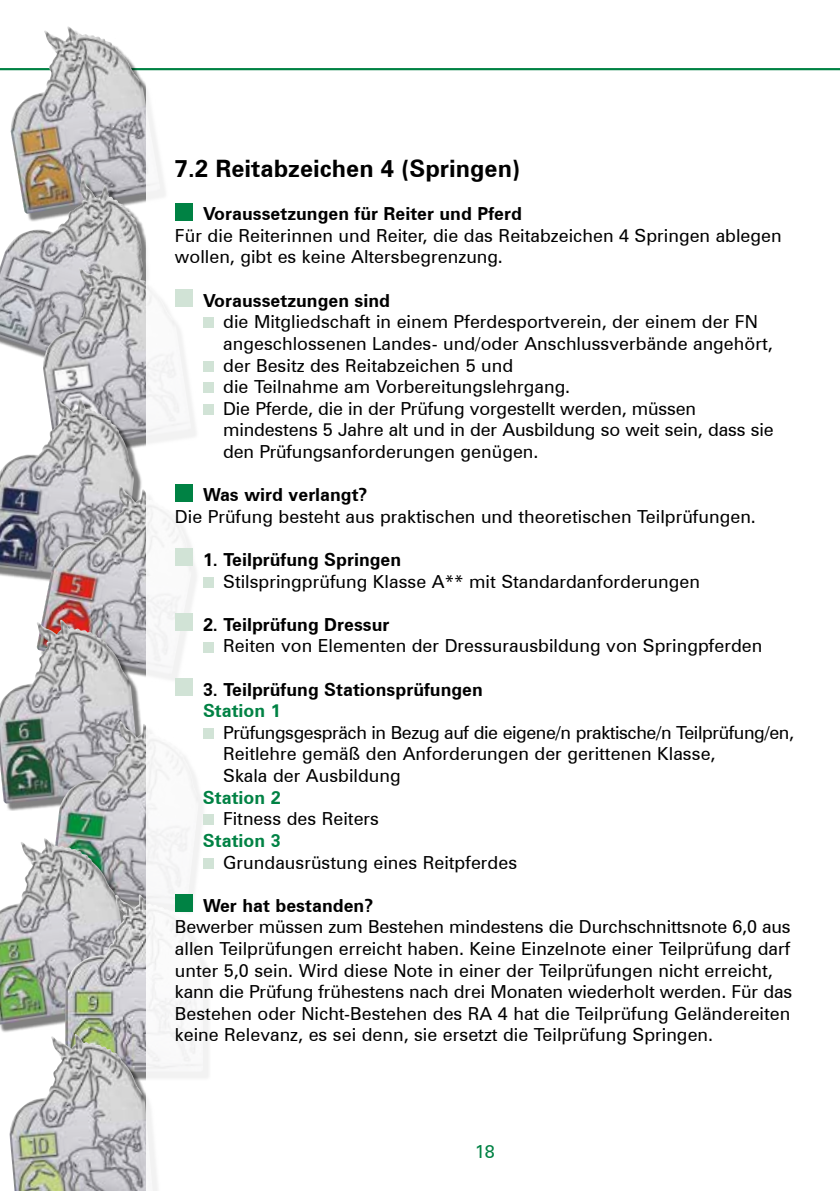
<style>
.page{position:relative;width:840px;height:1191px;background:#fff}
.page>*{position:absolute;margin:0;border:0;box-sizing:border-box;transform-origin:0 0}
.t1{font:700 24px "Zurich BT";color:#000}
.t2{font:18px/21.6px "Zurich BT";color:#000}
.t3{font:700 18px "Zurich BT";color:#000}
.t4{font:700 18px "Zurich BT";color:#008244}
.t5{font:18px "Zurich BT";color:#008244}
</style>
<div class="page">
<hr style="left:0;top:68px;width:839px;height:2px;background:#008244">
<img style="left:11px;top:26px;width:149px;height:155px">
<img style="left:0;top:178px;width:143px;height:180px">
<img style="left:43px;top:264px;width:103px;height:183px">
<div style="left:0;top:399px;width:142px;height:191px;background:#000;opacity:.5"></div>
<img style="left:0;top:396px;width:134px;height:186px">
<img style="left:37px;top:485px;width:109px;height:138px">
<div style="left:0;top:623px;width:149px;height:188px;background:#000;opacity:.5"></div>
<img style="left:0;top:619px;width:141px;height:184px">
<img style="left:50px;top:721px;width:96px;height:173px">
<div style="left:0;top:841px;width:141px;height:192px;background:#000;opacity:.5"></div>
<img style="left:0;top:838px;width:133px;height:186px">
<img style="left:65px;top:894px;width:81px;height:140px">
<img style="left:9px;top:1034px;width:137px;height:157px">
<div style="left:146px;top:73px;width:693px;height:1118px;background:#fff"></div>
<div style="left:175px;top:203px;width:17px;height:17px;background:#008244"></div>
<div style="left:175px;top:290px;width:17px;height:17px;background:#d1e3d6"></div>
<div style="left:203px;top:317px;width:11px;height:11px;background:#d1e3d6"></div>
<div style="left:203px;top:361px;width:11px;height:10px;background:#d1e3d6"></div>
<div style="left:203px;top:382px;width:11px;height:11px;background:#d1e3d6"></div>
<div style="left:203px;top:404px;width:11px;height:11px;background:#d1e3d6"></div>
<div style="left:175px;top:484px;width:17px;height:17px;background:#008244"></div>
<div style="left:175px;top:549px;width:17px;height:17px;background:#d1e3d6"></div>
<div style="left:203px;top:577px;width:11px;height:10px;background:#d1e3d6"></div>
<div style="left:175px;top:614px;width:17px;height:17px;background:#d1e3d6"></div>
<div style="left:203px;top:641px;width:11px;height:11px;background:#d1e3d6"></div>
<div style="left:175px;top:678px;width:17px;height:17px;background:#d1e3d6"></div>
<div style="left:203px;top:728px;width:11px;height:11px;background:#d1e3d6"></div>
<div style="left:203px;top:814px;width:11px;height:11px;background:#d1e3d6"></div>
<div style="left:203px;top:857px;width:11px;height:11px;background:#d1e3d6"></div>
<div style="left:175px;top:894px;width:17px;height:17px;background:#008244"></div>
<h1 class="t1" style="left:175px;top:154px;width:346px">7.2 Reitabzeichen 4 (Springen)</h1>
<p class="t3" style="left:203px;top:203px;width:320px">Voraussetzungen für Reiter und Pferd</p>
<p class="t2" style="left:175px;top:224px;width:608px">Für die Reiterinnen und Reiter, die das Reitabzeichen 4 Springen ablegen wollen, gibt es keine Altersbegrenzung.</p>
<p class="t3" style="left:203px;top:289px;width:188px">Voraussetzungen sind</p>
<p class="t2" style="left:223px;top:311px;width:551px">die Mitgliedschaft in einem Pferdesportverein, der einem der FN angeschlossenen Landes- und/oder Anschlussverbände angehört, der Besitz des Reitabzeichen 5 und<br>die Teilnahme am Vorbereitungslehrgang.<br>Die Pferde, die in der Prüfung vorgestellt werden, müssen mindestens 5 Jahre alt und in der Ausbildung so weit sein, dass sie den Prüfungsanforderungen genügen.</p>
<p class="t3" style="left:203px;top:484px;width:166px">Was wird verlangt?</p>
<p class="t2" style="left:175px;top:505px;width:582px">Die Prüfung besteht aus praktischen und theoretischen Teilprüfungen.</p>
<p class="t3" style="left:203px;top:548px;width:199px">1. Teilprüfung Springen</p>
<p class="t2" style="left:223px;top:570px;width:478px">Stilspringprüfung Klasse A** mit Standardanforderungen</p>
<p class="t3" style="left:203px;top:613px;width:188px">2. Teilprüfung Dressur</p>
<p class="t2" style="left:223px;top:635px;width:540px">Reiten von Elementen der Dressurausbildung von Springpferden</p>
<p class="t3" style="left:203px;top:678px;width:281px">3. Teilprüfung Stationsprüfungen</p>
<p class="t4" style="left:203px;top:700px;width:79px">Station 1</p>
<p class="t2" style="left:223px;top:721px;width:572px">Prüfungsgespräch in Bezug auf die eigene/n praktische/n Teilprüfung/en,<br>Reitlehre gemäß den Anforderungen der gerittenen Klasse,<br>Skala der Ausbildung</p>
<p class="t4" style="left:203px;top:786px;width:79px">Station 2</p>
<p class="t2" style="left:223px;top:808px;width:157px">Fitness des Reiters</p>
<p class="t4" style="left:203px;top:829px;width:79px">Station 3</p>
<p class="t2" style="left:223px;top:851px;width:295px">Grundausrüstung eines Reitpferdes</p>
<p class="t3" style="left:203px;top:894px;width:172px">Wer hat bestanden?</p>
<p class="t2" style="left:175px;top:916px;width:618px">Bewerber müssen zum Bestehen mindestens die Durchschnittsnote 6,0 aus allen Teilprüfungen erreicht haben. Keine Einzelnote einer Teilprüfung darf unter 5,0 sein. Wird diese Note in einer der Teilprüfungen nicht erreicht, kann die Prüfung frühestens nach drei Monaten wiederholt werden. Für das Bestehen oder Nicht-Bestehen des RA 4 hat die Teilprüfung Geländereiten keine Relevanz, es sei denn, sie ersetzt die Teilprüfung Springen.</p>
<p class="t5" style="left:474px;top:1140px;width:21px">18</p>
</div>
